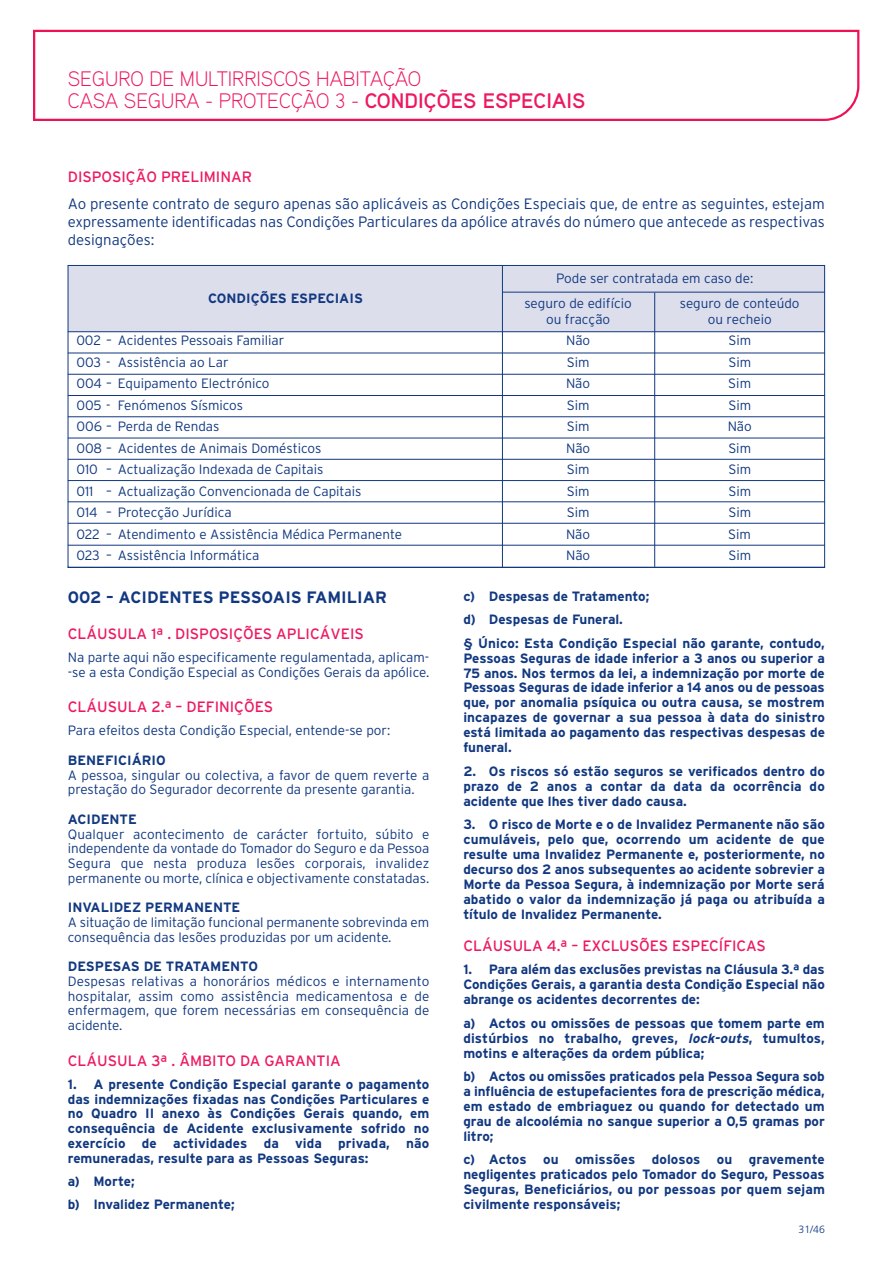
<style>
.page{position:relative;width:893px;height:1263px;background:#fff}
.page>*{position:absolute;margin:0;border:0;box-sizing:border-box;transform-origin:0 0}
.t1{font:300 21px/22.5px "Aaux";color:#ed195f}
.t2{font:700 16.5px "Interstate";color:#113880}
.t3{font:300 15px/18px "Interstate";letter-spacing:-.005em;color:#113880;text-align:justify}
.t4{font:15px "Interstate";color:#ed195f}
.t5{font:700 13.5px/15px "Interstate";color:#113880;text-align:justify}
.t6{font:300 13.5px/14.7px "Interstate";color:#113880}
.t7{font:300 10.5px "Frutiger";color:#113880}
.s1{font-weight:700}
.s2{font-style:italic}
</style>
<div class="page">
<svg style="left:33px;top:29px;width:827px;height:92px"></svg>
<svg style="left:67px;top:265px;width:758px;height:303px"></svg>
<h1 class="t1" style="left:68px;top:69px;width:519px">SEGURO DE MULTIRRISCOS HABITAÇÃO<br>CASA SEGURA - PROTECÇÃO 3 - <span class="s1">CONDIÇÕES ESPECIAIS</span></h1>
<p class="t4" style="left:68px;top:171px;width:186px">DISPOSIÇÃO PRELIMINAR</p>
<p class="t3" style="left:68px;top:196px;width:758px">Ao presente contrato de seguro apenas são aplicáveis as Condições Especiais que, de entre as seguintes, estejam expressamente identificadas nas Condições Particulares da apólice através do número que antecede as respectivas designações:</p>
<p class="t5" style="left:208px;top:291px;width:156px">CONDIÇÕES ESPECIAIS</p>
<p class="t6" style="left:524px;top:267px;width:230px;line-height:24.8px;text-indent:32px">Pode ser contratada em caso de: seguro de edifício</p>
<p class="t6" style="left:680px;top:297px;width:121px">seguro de conteúdo</p>
<p class="t6" style="left:546px;top:313px;width:66px">ou fracção</p>
<p class="t6" style="left:708px;top:313px;width:65px">ou recheio</p>
<p class="t6" style="left:76px;top:334px;width:209px">002 – Acidentes Pessoais Familiar</p>
<p class="t6" style="left:566px;top:334px;width:26px">Não</p>
<p class="t6" style="left:728px;top:334px;width:24px">Sim</p>
<p class="t6" style="left:76px;top:356px;width:154px">003 - Assistência ao Lar</p>
<p class="t6" style="left:567px;top:356px;width:24px">Sim</p>
<p class="t6" style="left:728px;top:356px;width:24px">Sim</p>
<p class="t6" style="left:76px;top:377px;width:195px">004 – Equipamento Electrónico</p>
<p class="t6" style="left:566px;top:377px;width:26px">Não</p>
<p class="t6" style="left:728px;top:377px;width:24px">Sim</p>
<p class="t6" style="left:76px;top:399px;width:168px">005 - Fenómenos Sísmicos</p>
<p class="t6" style="left:567px;top:399px;width:24px">Sim</p>
<p class="t6" style="left:728px;top:399px;width:24px">Sim</p>
<p class="t6" style="left:76px;top:420px;width:145px">006 – Perda de Rendas</p>
<p class="t6" style="left:567px;top:420px;width:24px">Sim</p>
<p class="t6" style="left:728px;top:420px;width:26px">Não</p>
<p class="t6" style="left:76px;top:442px;width:246px">008 – Acidentes de Animais Domésticos</p>
<p class="t6" style="left:566px;top:442px;width:26px">Não</p>
<p class="t6" style="left:728px;top:442px;width:24px">Sim</p>
<p class="t6" style="left:76px;top:463px;width:249px">010 – Actualização Indexada de Capitais</p>
<p class="t6" style="left:567px;top:463px;width:24px">Sim</p>
<p class="t6" style="left:728px;top:463px;width:24px">Sim</p>
<p class="t6" style="left:76px;top:485px;width:287px">011 – Actualização Convencionada de Capitais</p>
<p class="t6" style="left:567px;top:485px;width:24px">Sim</p>
<p class="t6" style="left:728px;top:485px;width:24px">Sim</p>
<p class="t6" style="left:76px;top:506px;width:157px">014 – Protecção Jurídica</p>
<p class="t6" style="left:567px;top:506px;width:24px">Sim</p>
<p class="t6" style="left:728px;top:506px;width:24px">Sim</p>
<p class="t6" style="left:76px;top:528px;width:327px">022 – Atendimento e Assistência Médica Permanente</p>
<p class="t6" style="left:566px;top:528px;width:26px">Não</p>
<p class="t6" style="left:728px;top:528px;width:24px">Sim</p>
<p class="t6" style="left:76px;top:549px;width:184px">023 – Assistência Informática</p>
<p class="t6" style="left:566px;top:549px;width:26px">Não</p>
<p class="t6" style="left:728px;top:549px;width:24px">Sim</p>
<p class="t2" style="left:68px;top:591px;width:321px">002 – ACIDENTES PESSOAIS FAMILIAR</p>
<p class="t4" style="left:68px;top:628px;width:298px">CLÁUSULA 1ª . DISPOSIÇÕES APLICÁVEIS</p>
<p class="t6" style="left:68px;top:651px;width:363px">Na parte aqui não especificamente regulamentada, aplicam--se a esta Condição Especial as Condições Gerais da apólice.</p>
<p class="t4" style="left:68px;top:701px;width:207px">CLÁUSULA 2.ª – DEFINIÇÕES</p>
<p class="t6" style="left:68px;top:724px;width:324px">Para efeitos desta Condição Especial, entende-se por:</p>
<p class="t5" style="left:68px;top:754px;width:99px">BENEFICIÁRIO</p>
<p class="t6" style="left:68px;top:769px;width:363px">A pessoa, singular ou colectiva, a favor de quem reverte a prestação do Segurador decorrente da presente garantia.</p>
<p class="t5" style="left:68px;top:813px;width:71px">ACIDENTE</p>
<p class="t6" style="left:68px;top:828px;width:363px;text-align:justify">Qualquer acontecimento de carácter fortuito, súbito e independente da vontade do Tomador do Seguro e da Pessoa Segura que nesta produza lesões corporais, invalidez permanente ou morte, clínica e objectivamente constatadas.</p>
<p class="t5" style="left:68px;top:901px;width:174px">INVALIDEZ PERMANENTE</p>
<p class="t6" style="left:68px;top:916px;width:363px">A situação de limitação funcional permanente sobrevinda em consequência das lesões produzidas por um acidente.</p>
<p class="t5" style="left:68px;top:960px;width:192px">DESPESAS DE TRATAMENTO</p>
<p class="t6" style="left:68px;top:975px;width:363px;text-align:justify">Despesas relativas a honorários médicos e internamento hospitalar, assim como assistência medicamentosa e de enfermagem, que forem necessárias em consequência de acidente.</p>
<p class="t4" style="left:68px;top:1055px;width:274px">CLÁUSULA 3ª . ÂMBITO DA GARANTIA</p>
<p class="t5" style="left:68px;top:1078px;width:363px">1. A presente Condição Especial garante o pagamento das indemnizações fixadas nas Condições Particulares e no Quadro II anexo às Condições Gerais quando, em consequência de Acidente exclusivamente sofrido no exercício de actividades da vida privada, não remuneradas, resulte para as Pessoas Seguras:</p>
<p class="t5" style="left:68px;top:1171px;width:168px;line-height:23.2px">a) Morte;<br>b) Invalidez Permanente;</p>
<p class="t5" style="left:463px;top:585px;width:363px;line-height:23.4px;text-align:left">c) Despesas de Tratamento;<br>d) Despesas de Funeral.<br>§ Único: Esta Condição Especial não garante, contudo,</p>
<p class="t5" style="left:463px;top:651px;width:363px">Pessoas Seguras de idade inferior a 3 anos ou superior a 75 anos. Nos termos da lei, a indemnização por morte de Pessoas Seguras de idade inferior a 14 anos ou de pessoas que, por anomalia psíquica ou outra causa, se mostrem incapazes de governar a sua pessoa à data do sinistro está limitada ao pagamento das respectivas despesas de funeral.</p>
<p class="t5" style="left:463px;top:765px;width:363px">2. Os riscos só estão seguros se verificados dentro do prazo de 2 anos a contar da data da ocorrência do acidente que lhes tiver dado causa.</p>
<p class="t5" style="left:463px;top:818px;width:363px">3. O risco de Morte e o de Invalidez Permanente não são cumuláveis, pelo que, ocorrendo um acidente de que resulte uma Invalidez Permanente e, posteriormente, no decurso dos 2 anos subsequentes ao acidente sobrevier a Morte da Pessoa Segura, à indemnização por Morte será abatido o valor da indemnização já paga ou atribuída a título de Invalidez Permanente.</p>
<p class="t4" style="left:463px;top:940px;width:304px">CLÁUSULA 4.ª – EXCLUSÕES ESPECÍFICAS</p>
<p class="t5" style="left:463px;top:963px;width:363px">1. Para além das exclusões previstas na Cláusula 3.ª das Condições Gerais, a garantia desta Condição Especial não abrange os acidentes decorrentes de:</p>
<p class="t5" style="left:463px;top:1017px;width:363px">a) Actos ou omissões de pessoas que tomem parte em distúrbios no trabalho, greves, <span class="s2">lock-outs</span>, tumultos, motins e alterações da ordem pública;</p>
<p class="t5" style="left:463px;top:1070px;width:363px">b) Actos ou omissões praticados pela Pessoa Segura sob a influência de estupefacientes fora de prescrição médica, em estado de embriaguez ou quando for detectado um grau de alcoolémia no sangue superior a 0,5 gramas por litro;</p>
<p class="t5" style="left:463px;top:1153px;width:363px">c) Actos ou omissões dolosos ou gravemente negligentes praticados pelo Tomador do Seguro, Pessoas Seguras, Beneficiários, ou por pessoas por quem sejam civilmente responsáveis;</p>
<p class="t7" style="left:798px;top:1225px;width:28px">31/46</p>
</div>
